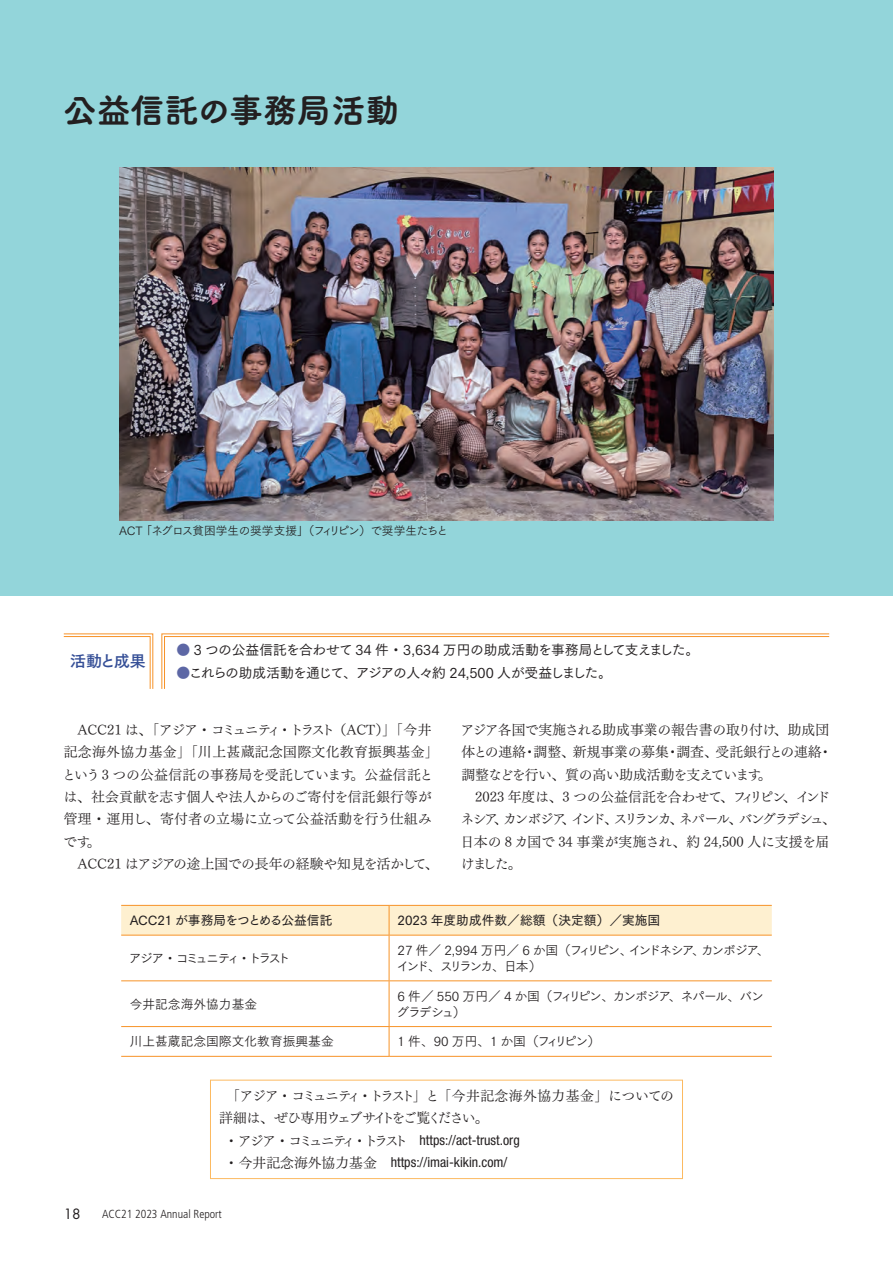
<style>
.page{position:relative;width:893px;height:1263px;background:#fff}
.page>*{position:absolute;margin:0;border:0;box-sizing:border-box;transform-origin:0 0}
.t1{font:34.05px "Tsuku B Rd Gothic Std E";color:#231f20}
.t2{font:15.9px "Tsuku Go Pro B";letter-spacing:-.06em;color:#344e96}
.t3{font:13.8px/22.4px "Tsuku Min Pr 6 N R";letter-spacing:-.02em;color:#231f20}
.t4{font:13.8px/22.4px "Tsuku Min Pr 6 N R";color:#231f20}
.t5{font:condensed 13.8px/22.4px "Helvetica Neue LT Std";color:#231f20}
.t6{font:13.8px/22.4px "Tsuku Min Pr 6 N R";letter-spacing:-.09em;color:#231f20}
.t7{font:13.8px "Tsuku Go Pro M";letter-spacing:-.03em;color:#231f20}
.t8{font:13.8px "Tsuku Go Pro M";letter-spacing:-.07em;color:#231f20}
.t9{font:13.8px "Futura Std";color:#231f20}
.t10{font:12.75px/15.9px "Tsuku Go Pro R";letter-spacing:-.09em;color:#231f20}
.t11{font:12.75px/15.9px "Tsuku Go Pro R";letter-spacing:-.13em;color:#231f20}
.t12{font:12.75px "Tsuku Go Pro D";color:#231f20}
.t13{font:12.75px "Tsuku Go Pro R";color:#231f20}
.t14{font:12.75px "Tsuku Go Pro R";letter-spacing:-.21em;color:#231f20}
.t15{font:11.7px "Tsuku Go Pr 5 N R";letter-spacing:-.025em;color:#231f20}
.t16{font:300 condensed 11.7px "Frutiger LT Std";color:#231f20}
.s1{color:#5d67a5}
.s2{font-family:"Tsuku Min Pr 6 N R";font-stretch:normal}
</style>
<div class="page">
<div style="left:0;top:0;width:893px;height:595px;background:#93d5da"></div>
<svg style="left:63px;top:633px;width:90px;height:56px"></svg>
<svg style="left:161px;top:633px;width:669px;height:56px"></svg>
<img style="left:119px;top:167px;width:655px;height:353px">
<hr style="left:121px;top:935px;width:268px;height:1px;background:#f79328">
<hr style="left:389px;top:935px;width:383px;height:1px;background:#f79328">
<hr style="left:121px;top:980px;width:268px;height:1px;background:#f79328">
<hr style="left:389px;top:980px;width:383px;height:1px;background:#f79328">
<hr style="left:121px;top:1026px;width:268px;height:1px;background:#f79328">
<hr style="left:389px;top:1026px;width:383px;height:1px;background:#f79328">
<hr style="left:121px;top:1056px;width:268px;height:1px;background:#f79328">
<hr style="left:389px;top:1056px;width:383px;height:1px;background:#f79328">
<svg style="left:121px;top:905px;width:651px;height:30px;background:#fdecc8"></svg>
<hr style="left:389px;top:935px;width:1px;height:45px;background:#f79328">
<hr style="left:389px;top:981px;width:1px;height:45px;background:#f79328">
<svg style="left:389px;top:1027px;width:1px;height:29px"></svg>
<div style="left:210px;top:1080px;width:473px;height:99px;border:1px solid #fcba61"></div>
<h1 class="t1" style="left:63px;top:84px;width:338px">公益信託の事務局活動</h1>
<p class="t15" style="left:119px;top:520px;width:330px">ACT 「ネグロス貧困学生の奨学支援」（フィリピン）で奨学生たちと</p>
<p class="t2" style="left:70px;top:647px;width:77px">活動と成果</p>
<p class="t7" style="left:176px;top:639px;width:524px"><span class="s1">●</span> 3 つの公益信託を合わせて 34 件・3,634 万円の助成活動を事務局として支えました。</p>
<p class="t8" style="left:176px;top:661px;width:437px"><span class="s1">●</span>これらの助成活動を通じて、アジアの人々約 24,500 人が受益しました。</p>
<p class="t4" style="left:62px;top:717px;width:378px">　ACC21 は、「アジア・コミュニティ・トラスト（ACT）」「今井記念海外協力基金」「川上甚蔵記念国際文化教育振興基金」という3 つの公益信託の事務局を受託しています。公益信託とは、社会貢献を志す個人や法人からのご寄付を信託銀行等が管理・運用し、寄付者の立場に立って公益活動を行う仕組みです。<br>　ACC21 はアジアの途上国での長年の経験や知見を活かして、</p>
<p class="t3" style="left:460px;top:717px;width:377px">アジア各国で実施される助成事業の報告書の取り付け、助成団体との連絡・調整、新規事業の募集・調査、受託銀行との連絡・調整などを行い、質の高い助成活動を支えています。<br>　2023 年度は、3 つの公益信託を合わせて、フィリピン、インドネシア、カンボジア、インド、スリランカ、ネパール、バングラデシュ、日本の 8 カ国で 34 事業が実施され、約 24,500 人に支援を届けました。</p>
<p class="t12" style="left:130px;top:910px;width:204px">ACC21 が事務局をつとめる公益信託</p>
<p class="t12" style="left:398px;top:910px;width:264px">2023 年度助成件数／総額（決定額）／実施国</p>
<p class="t14" style="left:129px;top:947px;width:163px">アジア・コミュニティ・トラスト</p>
<p class="t11" style="left:397px;top:941px;width:375px">27 件／ 2,994 万円／ 6 か国（フィリピン、インドネシア、カンボジア、インド、スリランカ、日本）</p>
<p class="t13" style="left:130px;top:993px;width:129px">今井記念海外協力基金</p>
<p class="t10" style="left:397px;top:986px;width:369px">6 件／ 550 万円／ 4 か国（フィリピン、カンボジア、ネパール、バングラデシュ）</p>
<p class="t13" style="left:130px;top:1031px;width:206px">川上甚蔵記念国際文化教育振興基金</p>
<p class="t10" style="left:398px;top:1032px;width:204px">1 件、90 万円、1 か国（フィリピン）</p>
<p class="t6" style="left:219px;top:1083px;width:456px">　「アジア・コミュニティ・トラスト」と「今井記念海外協力基金」についての詳細は、ぜひ専用ウェブサイトをご覧ください。</p>
<p class="t5" style="left:225px;top:1129px;width:297px"><span class="s2">・アジア・コミュニティ・トラスト　</span>https://act-trust.org<span class="s2">・今井記念海外協力基金　</span>https://imai-kikin.com/</p>
<p class="t9" style="left:64px;top:1205px;width:19px">18</p>
<p class="t16" style="left:102px;top:1208px;width:121px">ACC21 2023 Annual Report</p>
</div>
